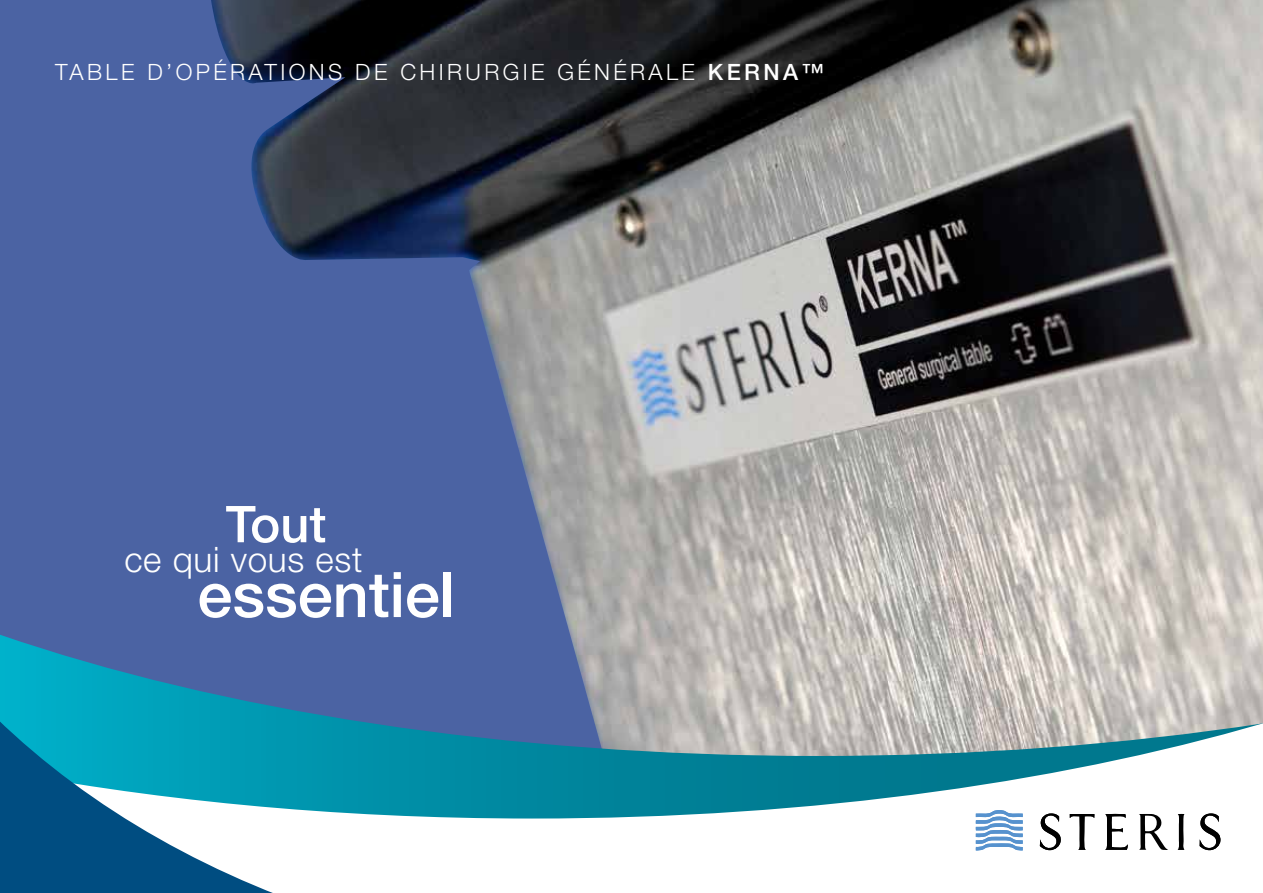
<style>
.page{position:relative;width:1263px;height:893px;background:#fff}
.page>*{position:absolute;margin:0;border:0;box-sizing:border-box;transform-origin:0 0}
.t1{font:500 62.85px "Helvetica Neue LT Std";color:#fff}
.t2{font:500 50.7px "Helvetica Neue LT Std";color:#fff}
.t3{font:300 35.1px "Helvetica Neue LT Std";letter-spacing:.02em;color:#fff}
.t4{font:300 22.5px "Helvetica Neue LT Std";letter-spacing:.15em;color:#fff}
.s1{font-weight:500}
</style>
<div class="page">
<div style="left:0;top:0;width:1263px;height:852px;background:#4b63a3"></div>
<img style="left:211px;top:0;width:1052px;height:519px">
<svg style="left:0;top:519px;width:1263px;height:333px"></svg>
<svg style="left:0;top:701px;width:332px;height:192px;background:#399ab6"></svg>
<svg style="left:976px;top:810px;width:47px;height:40px;background:#9dbfe2"></svg>
<svg style="left:1177px;top:814px;width:7px;height:36px"></svg>
<svg style="left:1199px;top:813px;width:21px;height:37px"></svg>
<svg style="left:1040px;top:813px;width:21px;height:37px"></svg>
<svg style="left:1105px;top:814px;width:23px;height:36px"></svg>
<svg style="left:1070px;top:814px;width:24px;height:36px"></svg>
<svg style="left:1139px;top:814px;width:29px;height:36px"></svg>
<p class="t4" style="left:55px;top:58px;width:770px">TABLE D’OPÉRATIONS DE CHIRURGIE GÉNÉRALE <span class="s1">KERNA™</span></p>
<h2 class="t2" style="left:226px;top:494px;width:102px">Tout</h2>
<h1 class="t1" style="left:197px;top:557px;width:259px">essentiel</h1>
<h3 class="t3" style="left:124px;top:538px;width:240px">ce qui vous est</h3>
</div>
